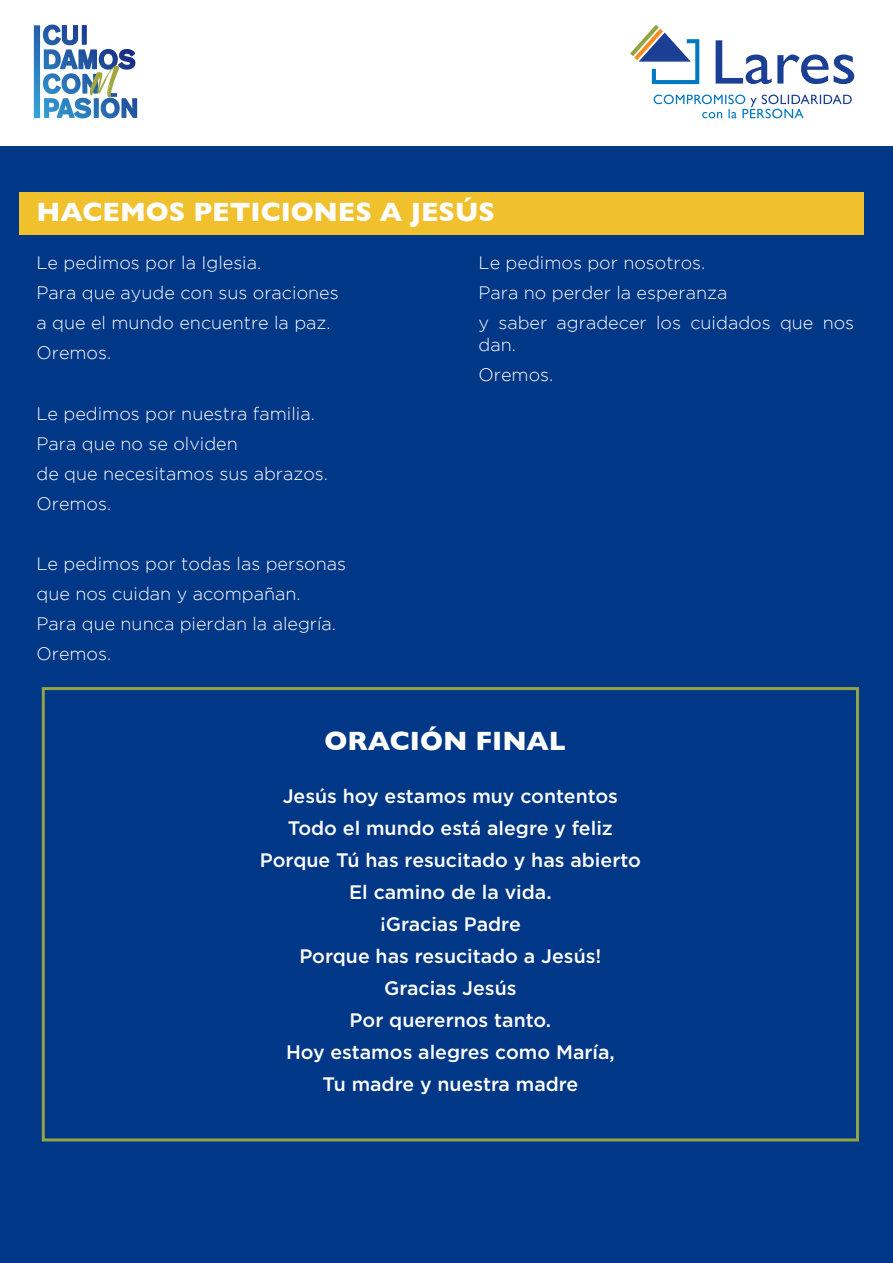
<style>
.page{position:relative;width:893px;height:1263px;background:#fff}
.page>*{position:absolute;margin:0;border:0;box-sizing:border-box;transform-origin:0 0}
.t1{font:700 27px "Gill Sans";color:#fff}
.t2{font:500 19.5px "Gotham";color:#fff}
.t3{font:300 18px/21.6px "Gotham";color:#fff}
</style>
<div class="page">
<img style="left:33px;top:24px;width:105px;height:95px">
<svg style="left:716px;top:40px;width:112px;height:44px"></svg>
<svg style="left:834px;top:55px;width:20px;height:29px"></svg>
<svg style="left:630px;top:25px;width:69px;height:59px"></svg>
<svg style="left:654px;top:95px;width:198px;height:23px"></svg>
<div style="left:0;top:147px;width:893px;height:1116px;background:#003787"></div>
<div style="left:19px;top:192px;width:844px;height:42px;background:#f1c02d"></div>
<div style="left:42px;top:687px;width:817px;height:454px;border:3px solid #93a445"></div>
<p class="t1" style="left:37px;top:190px;width:460px">HACEMOS PETICIONES A JESÚS</p>
<p class="t3" style="left:37px;top:252px;width:226px">Le pedimos por la Iglesia.</p>
<p class="t3" style="left:37px;top:282px;width:304px">Para que ayude con sus oraciones</p>
<p class="t3" style="left:37px;top:312px;width:296px">a que el mundo encuentre la paz.</p>
<p class="t3" style="left:37px;top:342px;width:76px">Oremos.</p>
<p class="t3" style="left:37px;top:402px;width:280px">Le pedimos por nuestra familia.</p>
<p class="t3" style="left:37px;top:432px;width:203px">Para que no se olviden</p>
<p class="t3" style="left:37px;top:462px;width:293px">de que necesitamos sus abrazos.</p>
<p class="t3" style="left:37px;top:493px;width:76px">Oremos.</p>
<p class="t3" style="left:37px;top:553px;width:311px">Le pedimos por todas las personas</p>
<p class="t3" style="left:37px;top:583px;width:266px">que nos cuidan y acompañan.</p>
<p class="t3" style="left:37px;top:613px;width:301px">Para que nunca pierdan la alegría.</p>
<p class="t3" style="left:37px;top:643px;width:76px">Oremos.</p>
<p class="t3" style="left:479px;top:252px;width:228px">Le pedimos por nosotros.</p>
<p class="t3" style="left:479px;top:282px;width:250px">Para no perder la esperanza</p>
<p class="t3" style="left:479px;top:312px;width:377px">y saber agradecer los cuidados que nos dan.</p>
<p class="t3" style="left:479px;top:364px;width:76px">Oremos.</p>
<p class="t1" style="left:325px;top:720px;width:243px">ORACIÓN FINAL</p>
<p class="t2" style="left:283px;top:784px;width:337px">Jesús hoy estamos muy contentos</p>
<p class="t2" style="left:288px;top:815px;width:326px">Todo el mundo está alegre y feliz</p>
<p class="t2" style="left:260px;top:847px;width:382px">Porque Tú has resucitado y has abierto</p>
<p class="t2" style="left:349px;top:879px;width:204px">El camino de la vida.</p>
<p class="t2" style="left:380px;top:911px;width:142px">¡Gracias Padre</p>
<p class="t2" style="left:299px;top:943px;width:304px">Porque has resucitado a Jesús!</p>
<p class="t2" style="left:384px;top:975px;width:134px">Gracias Jesús</p>
<p class="t2" style="left:350px;top:1007px;width:203px">Por querernos tanto.</p>
<p class="t2" style="left:286px;top:1039px;width:330px">Hoy estamos alegres como María,</p>
<p class="t2" style="left:322px;top:1071px;width:258px">Tu madre y nuestra madre</p>
</div>
